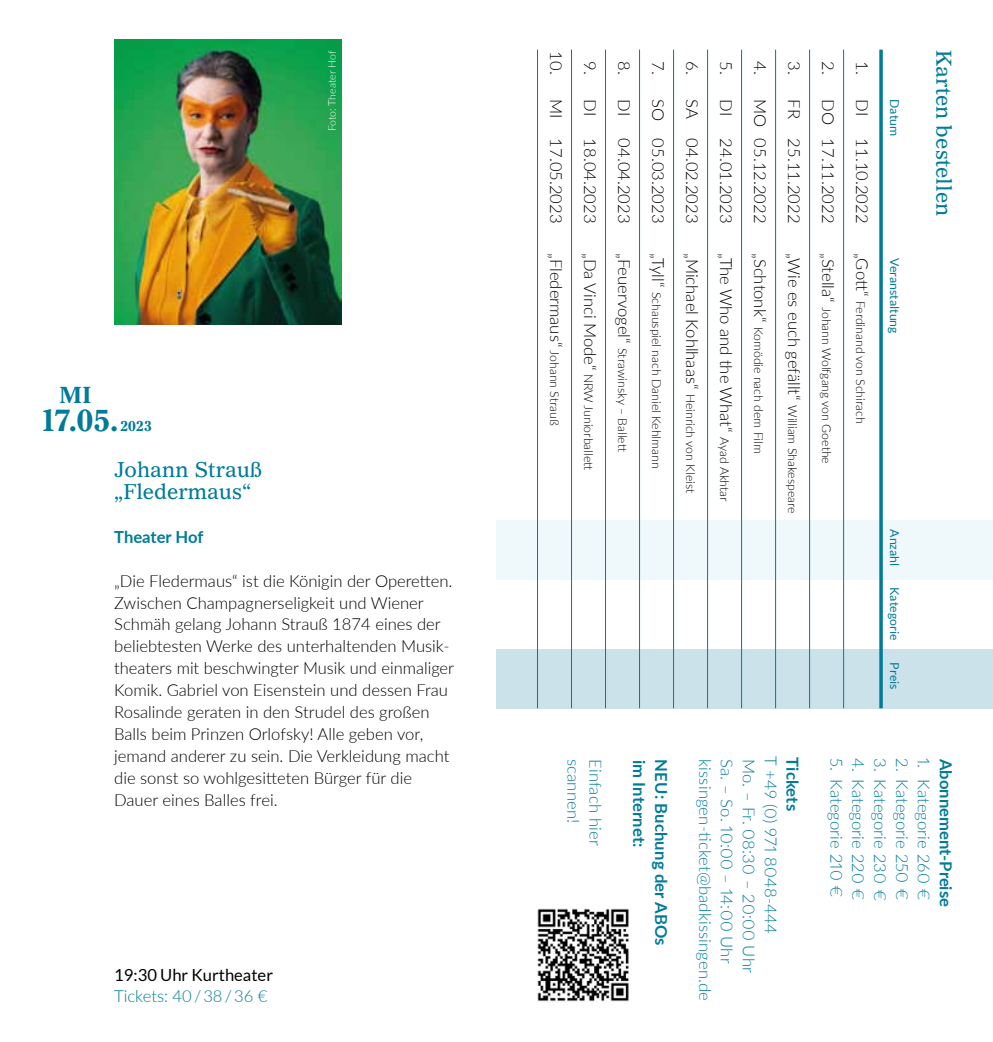
<style>
.page{position:relative;width:993px;height:1042px;background:#fff}
.page>*{position:absolute;margin:0;border:0;box-sizing:border-box;transform-origin:0 0}
.t1{font:700 29.75px "Gazette LT Std";color:#007b99}
.t2{font:700 22.75px "Gazette LT Std";color:#007b99}
.t3{font:21px/21.9px "Gazette LH";color:#007b99}
.t4{font:300 16.62px/21.9px "Lato";color:#000}
.t5{font:300 16.62px "Lato";letter-spacing:.01em;color:#007b99}
.t6{font:700 16.62px "Lato";color:#007b99}
.t7{font:16.62px "Lato";color:#000}
.t8{font:300 12.25px "Lato";color:#000}
.t9{font:12.25px "Lato";color:#007b99}
.t10{font:300 10.5px "Lato";letter-spacing:-.005em;color:#fff}
.s1{font-size:14px}
.s2{font-size:12.25px}
.s3{font-size:16.62px}
</style>
<div class="page">
<div style="left:496px;top:649px;width:496px;height:59px;background:#cce2eb"></div>
<div style="left:496px;top:520px;width:496px;height:59px;background:#eff8fb"></div>
<hr style="left:879px;top:50px;width:3px;height:658px;background:#007b99">
<hr style="left:843px;top:50px;width:1px;height:658px;background:#007b99">
<hr style="left:809px;top:50px;width:1px;height:658px;background:#007b99">
<hr style="left:775px;top:50px;width:1px;height:658px;background:#007b99">
<hr style="left:741px;top:50px;width:1px;height:658px;background:#007b99">
<hr style="left:707px;top:50px;width:1px;height:658px;background:#007b99">
<hr style="left:673px;top:50px;width:1px;height:658px;background:#007b99">
<hr style="left:639px;top:50px;width:1px;height:658px;background:#007b99">
<hr style="left:605px;top:50px;width:1px;height:658px;background:#007b99">
<hr style="left:571px;top:50px;width:1px;height:658px;background:#007b99">
<hr style="left:537px;top:50px;width:1px;height:658px;background:#007b99">
<img style="left:114px;top:40px;width:227px;height:284px">
<img style="left:537px;top:908px;width:92px;height:94px">
<h2 class="t2" style="left:60px;top:381px;width:33px">Mi</h2>
<h1 class="t1" style="left:40px;top:402px;width:114px">17.05.<span class="s1">2023</span></h1>
<p class="t10" style="left:324px;top:131px;width:82px;rotate:-90deg">Foto: Theater Hof</p>
<p class="t3" style="left:114px;top:459px;width:150px">Johann Strauß „Fledermaus“</p>
<p class="t6" style="left:114px;top:525px;width:91px">Theater Hof</p>
<p class="t4" style="left:114px;top:569px;width:341px">„Die Fledermaus“ ist die Königin der Operetten.<br>Zwischen Champagnerseligkeit und Wiener Schmäh gelang Johann Strauß 1874 eines der beliebtesten Werke des unterhaltenden Musik&shy;theaters mit beschwingter Musik und einmaliger Komik. Gabriel von Eisenstein und dessen Frau Rosalinde geraten in den Strudel des großen Balls beim Prinzen Orlofsky! Alle geben vor, jemand anderer zu sein. Die Verkleidung macht die sonst so wohlgesitteten Bürger für die Dauer eines Balles frei.</p>
<p class="t7" style="left:114px;top:965px;width:160px">19:30 Uhr Kurtheater</p>
<p class="t5" style="left:114px;top:985px;width:155px">Tickets: 40 / 38 / 36 €</p>
<p class="t4" style="left:567px;top:51px;width:173px;rotate:90deg">10. MI 17.05.2023</p>
<p class="t4" style="left:567px;top:253px;width:174px;rotate:90deg">„Fledermaus“ <span class="s2">Johann Strauß</span></p>
<p class="t4" style="left:601px;top:61px;width:57px;rotate:90deg">9. DI</p>
<p class="t4" style="left:601px;top:138px;width:86px;rotate:90deg">18.04.2023</p>
<p class="t8" style="left:597px;top:253px;width:219px;rotate:90deg"><span class="s3">„Da Vinci Mode“</span> NRW Juniorballett</p>
<p class="t4" style="left:635px;top:61px;width:57px;rotate:90deg">8. DI</p>
<p class="t4" style="left:635px;top:138px;width:86px;rotate:90deg">04.04.2023</p>
<p class="t8" style="left:631px;top:253px;width:200px;rotate:90deg"><span class="s3">„Feuervogel“</span> Strawinsky – Ballett</p>
<p class="t4" style="left:669px;top:61px;width:164px;rotate:90deg">7. SO 05.03.2023</p>
<p class="t8" style="left:665px;top:253px;width:217px;rotate:90deg"><span class="s3">„Tyll“</span> Schauspiel nach Daniel Kehlmann</p>
<p class="t4" style="left:703px;top:61px;width:164px;rotate:90deg">6. SA 04.02.2023</p>
<p class="t4" style="left:703px;top:253px;width:242px;rotate:90deg">„Michael Kohlhaas“ <span class="s2">Heinrich von Kleist</span></p>
<p class="t4" style="left:737px;top:61px;width:57px;rotate:90deg">5. DI</p>
<p class="t4" style="left:737px;top:138px;width:86px;rotate:90deg">24.01.2023</p>
<p class="t4" style="left:737px;top:253px;width:250px;rotate:90deg">„The Who and the What“ <span class="s2">Ayad Akhtar</span></p>
<p class="t4" style="left:771px;top:61px;width:164px;rotate:90deg">4. MO 05.12.2022</p>
<p class="t8" style="left:766px;top:253px;width:202px;rotate:90deg"><span class="s3">„Schtonk“</span> Komödie nach dem Film</p>
<p class="t4" style="left:805px;top:61px;width:164px;rotate:90deg">3. FR 25.11.2022</p>
<p class="t4" style="left:805px;top:253px;width:262px;rotate:90deg">„Wie es euch gefällt“ <span class="s2">William Shakespeare</span></p>
<p class="t4" style="left:839px;top:61px;width:164px;rotate:90deg">2. DO 17.11.2022</p>
<p class="t8" style="left:834px;top:253px;width:212px;rotate:90deg"><span class="s3">„Stella“</span> Johann Wolfgang von Goethe</p>
<p class="t4" style="left:873px;top:61px;width:57px;rotate:90deg">1. DI</p>
<p class="t4" style="left:873px;top:138px;width:86px;rotate:90deg">11.10.2022</p>
<p class="t8" style="left:868px;top:253px;width:172px;rotate:90deg"><span class="s3">„Gott“</span> Ferdinand von Schirach</p>
<p class="t9" style="left:901px;top:99px;width:38px;rotate:90deg">Datum</p>
<p class="t9" style="left:901px;top:258px;width:77px;rotate:90deg">Veranstaltung</p>
<p class="t9" style="left:901px;top:529px;width:38px;rotate:90deg">Anzahl</p>
<p class="t9" style="left:901px;top:587px;width:55px;rotate:90deg">Kategorie</p>
<p class="t9" style="left:901px;top:662px;width:29px;rotate:90deg">Preis</p>
<p class="t3" style="left:954px;top:50px;width:168px;rotate:90deg">Karten bestellen</p>
<p class="t5" style="left:585px;top:759px;width:66px;rotate:90deg">scannen!</p>
<p class="t5" style="left:607px;top:759px;width:88px;rotate:90deg">Einfach hier</p>
<p class="t6" style="left:651px;top:760px;width:89px;rotate:90deg">im Internet:</p>
<p class="t6" style="left:673px;top:759px;width:188px;rotate:90deg">NEU: Buchung der ABOs</p>
<p class="t5" style="left:716px;top:759px;width:243px;rotate:90deg">kissingen-ticket@badkissingen.de</p>
<p class="t5" style="left:738px;top:759px;width:206px;rotate:90deg">Sa. – So. 10:00 – 14:00 Uhr</p>
<p class="t5" style="left:760px;top:759px;width:215px;rotate:90deg">Mo. – Fr. 08:30 – 20:00 Uhr</p>
<p class="t5" style="left:782px;top:756px;width:179px;rotate:90deg">T +49 (0) 971 8048-444</p>
<p class="t6" style="left:804px;top:757px;width:55px;rotate:90deg">Tickets</p>
<p class="t5" style="left:935px;top:758px;width:12px;rotate:90deg">1.</p>
<p class="t6" style="left:957px;top:759px;width:149px;rotate:90deg">Abonnement-Preise</p>
<p class="t5" style="left:869px;top:758px;width:144px;rotate:90deg">4. Kategorie 220 €</p>
<p class="t5" style="left:847px;top:758px;width:141px;rotate:90deg">5. Kategorie 210 €</p>
<p class="t5" style="left:913px;top:758px;width:143px;rotate:90deg">2. Kategorie 250 €</p>
<p class="t5" style="left:891px;top:758px;width:144px;rotate:90deg">3. Kategorie 230 €</p>
<p class="t5" style="left:935px;top:779px;width:123px;rotate:90deg">Kategorie 260 €</p>
</div>
